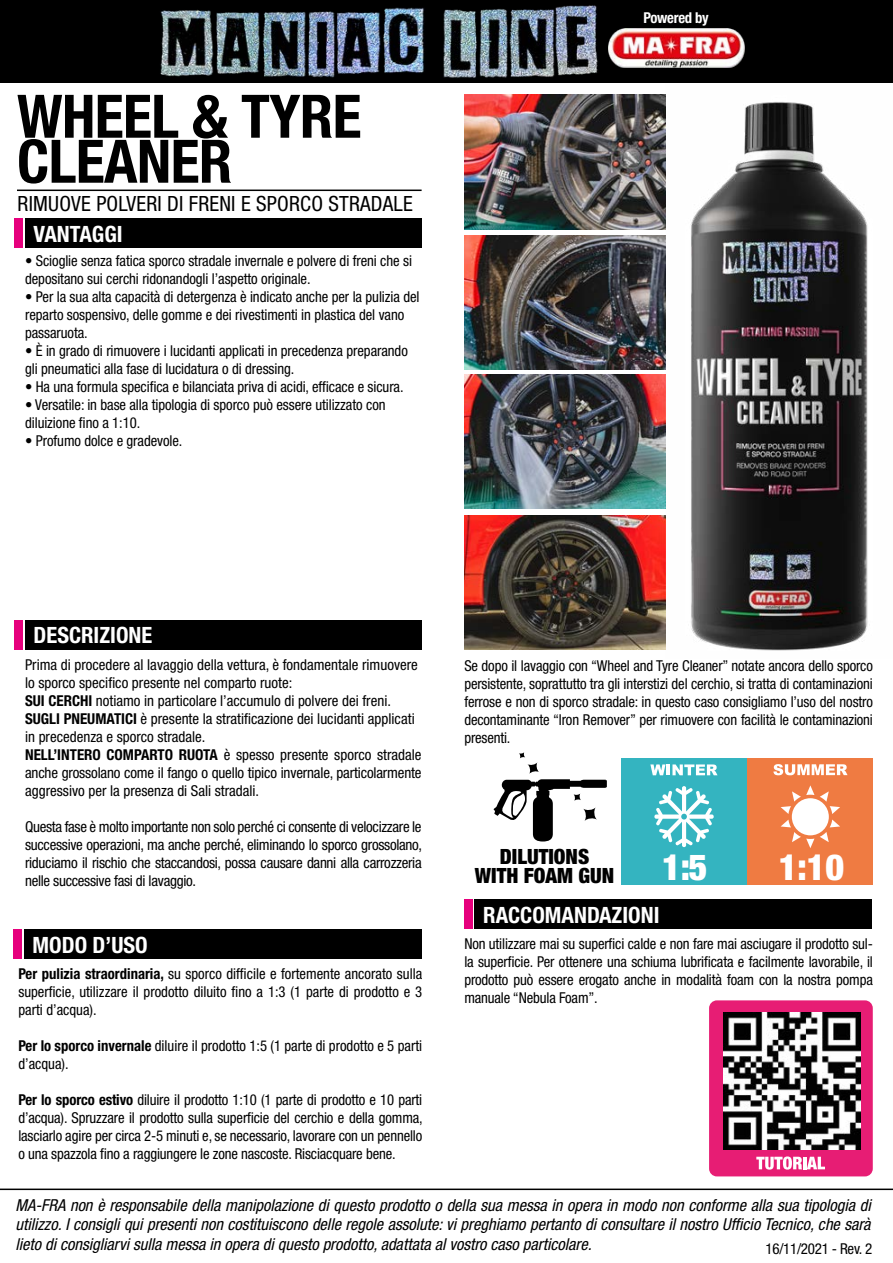
<style>
.page{position:relative;width:893px;height:1263px;background:#fff}
.page>*{position:absolute;margin:0;border:0;box-sizing:border-box;transform-origin:0 0}
.t1{font:700 condensed 60px/45px "Helvetica Neue";letter-spacing:-.01em;color:#000}
.t2{font:900 condensed 36px "Helvetica Neue";color:#fff}
.t3{font:700 condensed 22.5px "Helvetica Neue";color:#fff}
.t4{font:condensed 21px "Helvetica Neue";letter-spacing:.01em;color:#000}
.t5{font:900 condensed 21px/19.6px "Helvetica Neue";color:#000;text-align:center}
.t6{font:italic condensed 16.5px/19.8px "Helvetica Neue";color:#000;text-align:justify}
.t7{font:condensed 15px/18px "Helvetica Neue";letter-spacing:-.005em;color:#000}
.t8{font:700 condensed 15px "Helvetica Neue";letter-spacing:-.02em;color:#fff}
.s1{font-weight:700}
</style>
<div class="page">
<img style="left:691px;top:102px;width:177px;height:549px">
<hr style="left:17px;top:190px;width:405px;height:1px;background:#000">
<hr style="left:0;top:1188px;width:893px;height:2px;background:#000">
<div style="left:25px;top:620px;width:397px;height:29px;background:#000"></div>
<div style="left:14px;top:620px;width:8px;height:29px;background:#e6007d"></div>
<div style="left:25px;top:218px;width:397px;height:30px;background:#000"></div>
<div style="left:14px;top:218px;width:8px;height:30px;background:#e6007d"></div>
<div style="left:24px;top:929px;width:398px;height:30px;background:#000"></div>
<div style="left:14px;top:929px;width:8px;height:30px;background:#e6007d"></div>
<div style="left:475px;top:899px;width:397px;height:30px;background:#000"></div>
<div style="left:464px;top:899px;width:9px;height:30px;background:#e6007d"></div>
<img style="left:464px;top:95px;width:202px;height:134px">
<img style="left:464px;top:235px;width:202px;height:134px">
<img style="left:464px;top:375px;width:202px;height:134px">
<img style="left:464px;top:515px;width:202px;height:134px">
<div style="left:621px;top:758px;width:126px;height:126px;background:#34b4c0"></div>
<div style="left:747px;top:758px;width:126px;height:127px;background:#ef7b42"></div>
<svg style="left:527px;top:762px;width:12px;height:12px"></svg>
<svg style="left:519px;top:752px;width:6px;height:7px"></svg>
<svg style="left:493px;top:779px;width:114px;height:62px"></svg>
<svg style="left:650px;top:764px;width:67px;height:11px"></svg>
<svg style="left:773px;top:764px;width:74px;height:11px"></svg>
<svg style="left:654px;top:786px;width:60px;height:62px"></svg>
<div style="left:792px;top:798px;width:37px;height:37px;background:#fff;border-radius:50%"></div>
<svg style="left:820px;top:791px;width:20px;height:51px"></svg>
<svg style="left:781px;top:785px;width:33px;height:63px"></svg>
<div style="left:709px;top:1000px;width:164px;height:176px;background:#e71d74;border-radius:8px"></div>
<svg style="left:756px;top:1156px;width:69px;height:13px"></svg>
<img style="left:723px;top:1013px;width:137px;height:137px">
<div style="left:0;top:0;width:893px;height:83px;background:#000"></div>
<img style="left:608px;top:28px;width:136px;height:39px">
<img style="left:160px;top:5px;width:438px;height:73px">
<h1 class="t1" style="left:17px;top:93px;width:346px">WHEEL &amp; TYRE<br>CLEANER</h1>
<h3 class="t4" style="left:18px;top:192px;width:397px">RIMUOVE POLVERI DI FRENI E SPORCO STRADALE</h3>
<h3 class="t3" style="left:34px;top:220px;width:91px">VANTAGGI</h3>
<p class="t7" style="left:25px;top:251px;width:388px">• Scioglie senza fatica sporco stradale invernale e polvere di freni che si depositano sui cerchi ridonandogli l’aspetto originale.</p>
<p class="t7" style="left:25px;top:287px;width:396px">• Per la sua alta capacità di detergenza è indicato anche per la pulizia del reparto sospensivo, delle gomme e dei rivestimenti in plastica del vano passaruota.</p>
<p class="t7" style="left:25px;top:341px;width:384px">• È in grado di rimuovere i lucidanti applicati in precedenza preparando gli pneumatici alla fase di lucidatura o di dressing.</p>
<p class="t7" style="left:25px;top:377px;width:380px">• Ha una formula specifica e bilanciata priva di acidi, efficace e sicura.</p>
<p class="t7" style="left:25px;top:395px;width:362px">• Versatile: in base alla tipologia di sporco può essere utilizzato con diluizione fino a 1:10.</p>
<p class="t7" style="left:25px;top:431px;width:159px">• Profumo dolce e gradevole.</p>
<p class="t8" style="left:643px;top:9px;width:67px">Powered by</p>
<h3 class="t3" style="left:34px;top:622px;width:120px">DESCRIZIONE</h3>
<p class="t7" style="left:25px;top:656px;width:398px">Prima di procedere al lavaggio della vettura, è fondamentale rimuovere lo sporco specifico presente nel comparto ruote:<br><span class="s1">SUI CERCHI</span> notiamo in particolare l’accumulo di polvere dei freni.<br><span class="s1">SUGLI PNEUMATICI</span> è presente la stratificazione dei lucidanti applicati in precedenza e sporco stradale.<br><span class="s1">NELL’INTERO COMPARTO RUOTA</span> è spesso presente sporco stradale anche grossolano come il fango o quello tipico invernale, particolarmente aggressivo per la presenza di Sali stradali.</p>
<p class="t7" style="left:25px;top:818px;width:399px;text-align:justify">Questa fase è molto importante non solo perché ci consente di velocizzare le successive operazioni, ma anche perché, eliminando lo sporco grossolano, riduciamo il rischio che staccandosi, possa causare danni alla carrozzeria nelle successive fasi di lavaggio.</p>
<h3 class="t3" style="left:33px;top:931px;width:117px">MODO D’USO</h3>
<p class="t7" style="left:18px;top:965px;width:405px;text-align:justify"><span class="s1">Per pulizia straordinaria,</span> su sporco difficile e fortemente ancorato sulla superficie, utilizzare il prodotto diluito fino a 1:3 (1 parte di prodotto e 3 parti d’acqua).</p>
<p class="t7" style="left:18px;top:1037px;width:405px"><span class="s1">Per lo sporco invernale</span> diluire il prodotto 1:5 (1 parte di prodotto e 5 parti d’acqua).</p>
<p class="t7" style="left:18px;top:1091px;width:406px;text-align:justify"><span class="s1">Per lo sporco estivo</span> diluire il prodotto 1:10 (1 parte di prodotto e 10 parti d’acqua). Spruzzare il prodotto sulla superficie del cerchio e della gomma, lasciarlo agire per circa 2-5 minuti e, se necessario, lavorare con un pennello o una spazzola fino a raggiungere le zone nascoste. Risciacquare bene.</p>
<p class="t7" style="left:464px;top:656px;width:410px;text-align:justify">Se dopo il lavaggio con “Wheel and Tyre Cleaner” notate ancora dello sporco persistente, soprattutto tra gli interstizi del cerchio, si tratta di contaminazioni ferrose e non di sporco stradale: in questo caso consigliamo l’uso del nostro decontaminante “Iron Remover” per rimuovere con facilità le contaminazioni presenti.</p>
<h3 class="t5" style="left:475px;top:846px;width:141px">DILUTIONS<br>WITH FOAM GUN</h3>
<h2 class="t2" style="left:662px;top:844px;width:47px">1:5</h2>
<h2 class="t2" style="left:779px;top:844px;width:67px">1:10</h2>
<h3 class="t3" style="left:483px;top:901px;width:178px">RACCOMANDAZIONI</h3>
<p class="t7" style="left:464px;top:935px;width:410px;text-align:justify">Non utilizzare mai su superfici calde e non fare mai asciugare il prodotto sul&shy;la superficie. Per ottenere una schiuma lubrificata e facilmente lavorabile, il prodotto può essere erogato anche in modalità foam con la nostra pompa manuale “Nebula Foam”.</p>
<p class="t6" style="left:15px;top:1195px;width:857px">MA-FRA non è responsabile della manipolazione di questo prodotto o della sua messa in opera in modo non conforme alla sua tipologia di utilizzo. I consigli qui presenti non costituiscono delle regole assolute: vi preghiamo pertanto di consultare il nostro Ufficio Tecnico, che sarà lieto di consigliarvi sulla messa in opera di questo prodotto, adattata al vostro caso particolare.</p>
<p class="t7" style="left:766px;top:1239px;width:108px">16/11/2021 - Rev. 2</p>
</div>
